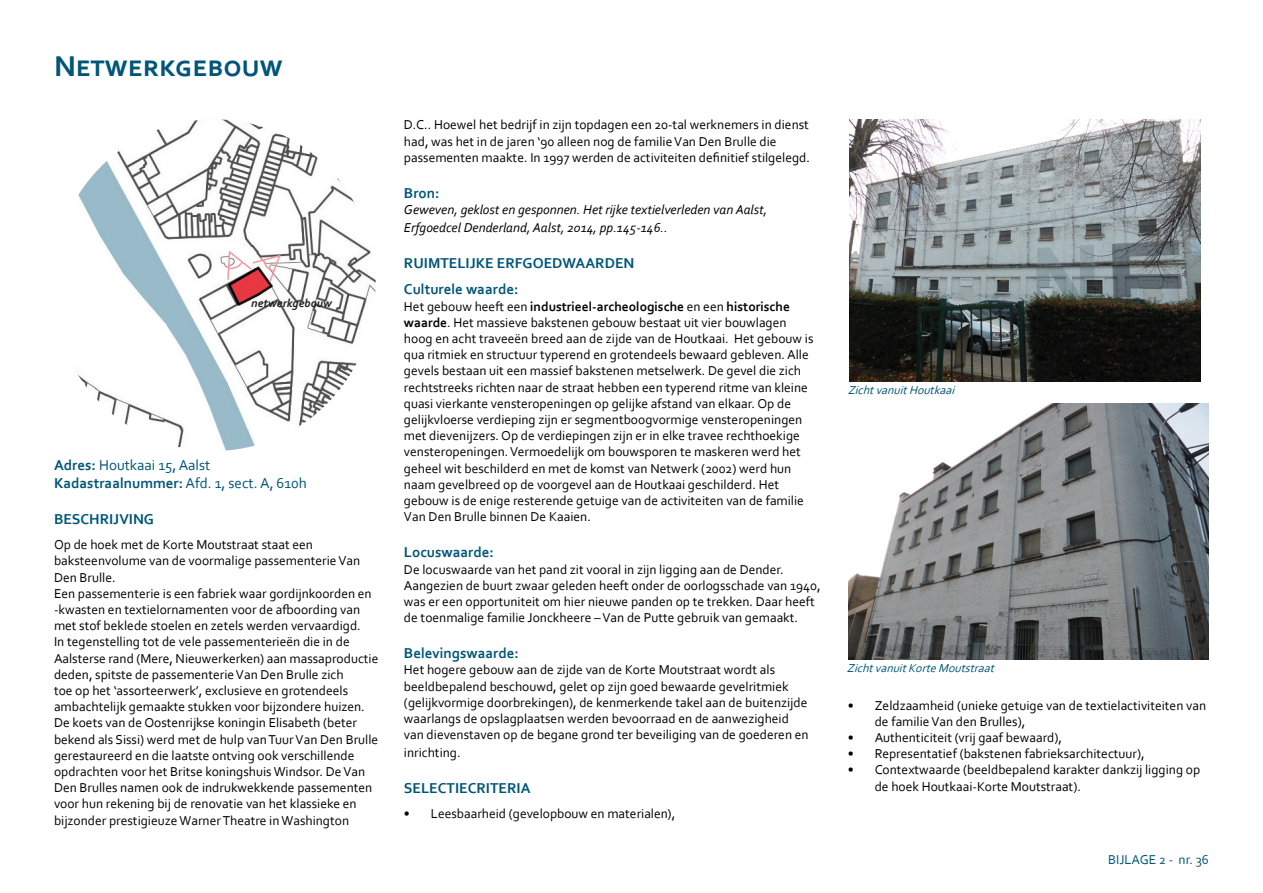
<style>
.page{position:relative;width:1263px;height:893px;background:#fff}
.page>*{position:absolute;margin:0;border:0;box-sizing:border-box;transform-origin:0 0}
.t1{font:700 30px "Corbel";color:#005578}
.t2{font:700 15px "Corbel";color:#005578}
.t3{font:15px "Corbel";color:#005578}
.t4{font:13.5px/16.2px "Corbel";color:#000}
.t5{font:italic 13.5px/18px "Corbel";color:#000}
.t6{font:13.5px "Corbel";color:#005578}
.t7{font:italic 12px "Corbel";color:#005578}
.t8{font:italic 700 12px "Corbel";color:#231f20}
.s1{font-weight:700}
.s2{font-weight:400}
</style>
<div class="page">
<img style="left:77px;top:119px;width:299px;height:332px">
<img style="left:850px;top:120px;width:350px;height:262px">
<img style="left:848px;top:404px;width:360px;height:255px">
<svg style="left:224px;top:249px;width:58px;height:41px"></svg>
<p class="t1" style="left:54px;top:48px;width:230px">Netwerkgebouw</p>
<p class="t8" style="left:251px;top:296px;width:82px">netwerkgebouw</p>
<p class="t3" style="left:54px;top:456px;width:158px"><span class="s1">Adres:</span> Houtkaai 15, Aalst</p>
<p class="t2" style="left:54px;top:474px;width:254px">Kadastraalnummer: <span class="s2">Afd. 1, sect. A, 610h</span></p>
<p class="t2" style="left:54px;top:510px;width:102px">BESCHRIJVING</p>
<p class="t4" style="left:54px;top:536px;width:308px">Op de hoek met de Korte Moutstraat staat een baksteenvolume van de voormalige passementerie Van<br>Den Brulle.</p>
<p class="t4" style="left:54px;top:585px;width:326px">Een passementerie is een fabriek waar gordijnkoorden en -kwasten en textielornamenten voor de afboording van met stof beklede stoelen en zetels werden vervaardigd.<br>In tegenstelling tot de vele passementerieën die in de Aalsterse rand (Mere, Nieuwerkerken) aan massaproductie deden, spitste de passementerie Van Den Brulle zich<br>toe op het ‘assorteerwerk’, exclusieve en grotendeels ambachtelijk gemaakte stukken voor bijzondere huizen.<br>De koets van de Oostenrijkse koningin Elisabeth (beter bekend als Sissi) werd met de hulp van Tuur Van Den Brulle gerestaureerd en die laatste ontving ook verschillende opdrachten voor het Britse koningshuis Windsor. De Van Den Brulles namen ook de indrukwekkende passementen voor hun rekening bij de renovatie van het klassieke en bijzonder prestigieuze Warner Theatre in Washington</p>
<p class="t4" style="left:404px;top:116px;width:407px">D.C.. Hoewel het bedrijf in zijn topdagen een 20-tal werknemers in dienst had, was het in de jaren ‘90 alleen nog de familie Van Den Brulle die passementen maakte. In 1997 werden de activiteiten definitief stilgelegd.</p>
<p class="t2" style="left:404px;top:183px;width:37px">Bron:</p>
<p class="t5" style="left:404px;top:200px;width:365px">Geweven, geklost en gesponnen. Het rijke textielverleden van Aalst,<br>Erfgoedcel Denderland, Aalst, 2014, pp.145-146..</p>
<p class="t2" style="left:404px;top:254px;width:232px">RUIMTELIJKE ERFGOEDWAARDEN</p>
<p class="t2" style="left:404px;top:280px;width:116px">Culturele waarde:</p>
<p class="t4" style="left:404px;top:298px;width:411px">Het gebouw heeft een <span class="s1">industrieel-archeologische</span> en een <span class="s1">historische waarde</span>. Het massieve bakstenen gebouw bestaat uit vier bouwlagen hoog en acht traveeën breed aan de zijde van de Houtkaai. Het gebouw is qua ritmiek en structuur typerend en grotendeels bewaard gebleven. Alle gevels bestaan uit een massief bakstenen metselwerk. De gevel die zich rechtstreeks richten naar de straat hebben een typerend ritme van kleine quasi vierkante vensteropeningen op gelijke afstand van elkaar. Op de gelijkvloerse verdieping zijn er segmentboogvormige vensteropeningen met dievenijzers. Op de verdiepingen zijn er in elke travee rechthoekige vensteropeningen. Vermoedelijk om bouwsporen te maskeren werd het geheel wit beschilderd en met de komst van Netwerk (2002) werd hun naam gevelbreed op de voorgevel aan de Houtkaai geschilderd. Het gebouw is de enige resterende getuige van de activiteiten van de familie Van Den Brulle binnen De Kaaien.</p>
<p class="t2" style="left:404px;top:543px;width:91px">Locuswaarde:</p>
<p class="t4" style="left:404px;top:561px;width:418px">De locuswaarde van het pand zit vooral in zijn ligging aan de Dender.<br>Aangezien de buurt zwaar geleden heeft onder de oorlogsschade van 1940, was er een opportuniteit om hier nieuwe panden op te trekken. Daar heeft de toenmalige familie Jonckheere – Van de Putte gebruik van gemaakt.</p>
<p class="t2" style="left:404px;top:644px;width:116px">Belevingswaarde:</p>
<p class="t4" style="left:404px;top:661px;width:406px">Het hogere gebouw aan de zijde van de Korte Moutstraat wordt als beeldbepalend beschouwd, gelet op zijn goed bewaarde gevelritmiek (gelijkvormige doorbrekingen), de kenmerkende takel aan de buitenzijde waarlangs de opslagplaatsen werden bevoorraad en de aanwezigheid van dievenstaven op de begane grond ter beveiliging van de goederen en</p>
<p class="t4" style="left:404px;top:744px;width:58px">inrichting.</p>
<p class="t2" style="left:404px;top:779px;width:128px">SELECTIECRITERIA</p>
<p class="t4" style="left:404px;top:805px;width:273px">• Leesbaarheid (gevelopbouw en materialen),</p>
<p class="t7" style="left:848px;top:382px;width:112px">ZichtvanuitHoutkaai</p>
<p class="t7" style="left:847px;top:661px;width:152px">ZichtvanuitKorteMoutstraat</p>
<p class="t4" style="left:875px;top:697px;width:333px;text-indent:-27px">• Zeldzaamheid (unieke getuige van de textielactiviteiten van de familie Van den Brulles),</p>
<p class="t4" style="left:848px;top:729px;width:216px">• Authenticiteit (vrij gaaf bewaard),</p>
<p class="t4" style="left:848px;top:745px;width:299px">• Representatief (bakstenen fabrieksarchitectuur),</p>
<p class="t4" style="left:875px;top:761px;width:327px;text-indent:-27px">• Contextwaarde (beeldbepalend karakter dankzij ligging op de hoek Houtkaai-Korte Moutstraat).</p>
<p class="t6" style="left:1108px;top:851px;width:102px">BIJLAGE 2 - nr. 36</p>
</div>
